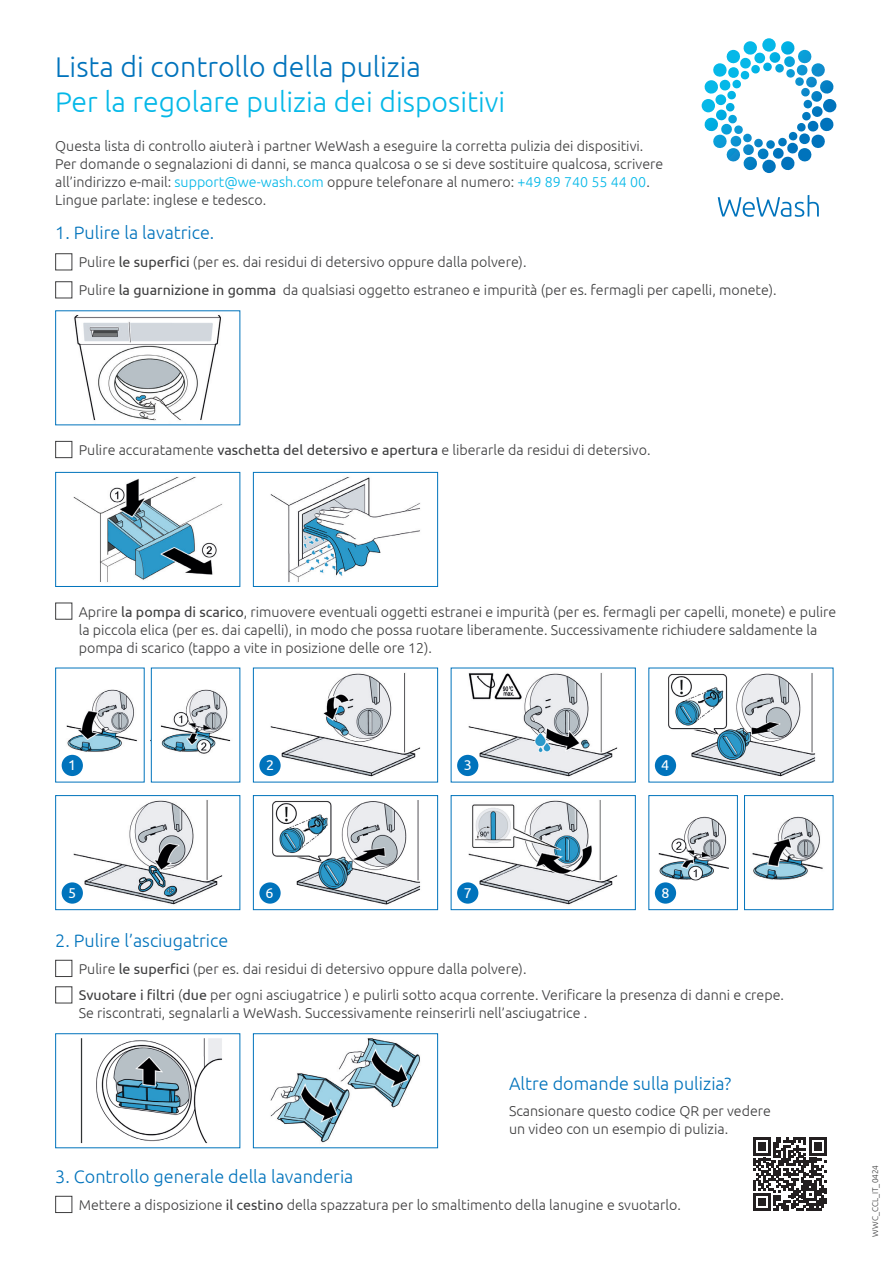
<style>
.page{position:relative;width:893px;height:1263px;background:#fff}
.page>*{position:absolute;margin:0;border:0;box-sizing:border-box;transform-origin:0 0}
.t1{font:300 28.5px "Ubuntu";color:#05b8e8}
.t2{font:300 28.5px "Ubuntu";color:#0073bc}
.t3{font:300 18px "Ubuntu";color:#0073bc}
.t4{font:300 14.25px/18px "Ubuntu";color:#3e3e3f}
.t5{font:14.25px "Ubuntu";color:#fff}
.t6{font:300 8.25px "Ubuntu";color:#3e3e3f}
.s1{color:#05b8e8}
.s2{font-weight:400}
</style>
<div class="page">
<div style="left:55px;top:253px;width:17px;height:17px;border:1px solid #3e3e3f"></div>
<div style="left:55px;top:281px;width:17px;height:17px;border:1px solid #3e3e3f"></div>
<div style="left:55px;top:441px;width:17px;height:17px;border:1px solid #3e3e3f"></div>
<div style="left:55px;top:603px;width:17px;height:17px;border:1px solid #3e3e3f"></div>
<img style="left:74px;top:315px;width:147px;height:106px">
<img style="left:73px;top:477px;width:149px;height:105px">
<div style="left:55px;top:472px;width:185px;height:115px;border:1px solid #0073bc"></div>
<img style="left:270px;top:477px;width:150px;height:105px">
<div style="left:253px;top:472px;width:185px;height:115px;border:1px solid #0073bc"></div>
<img style="left:64px;top:689px;width:73px;height:88px">
<img style="left:160px;top:689px;width:71px;height:65px">
<img style="left:268px;top:672px;width:153px;height:105px">
<div style="left:253px;top:668px;width:185px;height:114px;border:1px solid #0073bc"></div>
<img style="left:466px;top:673px;width:152px;height:104px">
<img style="left:664px;top:673px;width:152px;height:104px">
<img style="left:73px;top:800px;width:150px;height:105px">
<div style="left:55px;top:795px;width:185px;height:115px;border:1px solid #0073bc"></div>
<img style="left:272px;top:800px;width:149px;height:105px">
<div style="left:253px;top:795px;width:185px;height:115px;border:1px solid #0073bc"></div>
<img style="left:468px;top:800px;width:150px;height:105px">
<div style="left:451px;top:795px;width:185px;height:115px;border:1px solid #0073bc"></div>
<img style="left:656px;top:816px;width:73px;height:86px">
<div style="left:648px;top:795px;width:90px;height:115px;border:1px solid #0073bc"></div>
<img style="left:752px;top:816px;width:71px;height:64px">
<div style="left:744px;top:795px;width:89px;height:115px;border:1px solid #0073bc"></div>
<img style="left:80px;top:1038px;width:143px;height:106px">
<div style="left:55px;top:1033px;width:185px;height:115px;border:1px solid #0073bc"></div>
<img style="left:270px;top:1038px;width:150px;height:105px">
<div style="left:253px;top:1033px;width:185px;height:115px;border:1px solid #0073bc"></div>
<svg style="left:718px;top:195px;width:101px;height:22px"></svg>
<svg style="left:712px;top:38px;width:114px;height:52px"></svg>
<div style="left:55px;top:960px;width:17px;height:17px;border:1px solid #3e3e3f"></div>
<div style="left:55px;top:986px;width:17px;height:17px;border:1px solid #3e3e3f"></div>
<div style="left:55px;top:1196px;width:17px;height:17px;border:1px solid #3e3e3f"></div>
<svg style="left:753px;top:1138px;width:73px;height:73px"></svg>
<div style="left:62px;top:755px;width:21px;height:21px;background:#0073bc;border-radius:50%"></div>
<div style="left:62px;top:882px;width:21px;height:22px;background:#0073bc;border-radius:50%"></div>
<div style="left:259px;top:755px;width:22px;height:21px;background:#0073bc;border-radius:50%"></div>
<div style="left:259px;top:882px;width:22px;height:22px;background:#0073bc;border-radius:50%"></div>
<div style="left:457px;top:755px;width:21px;height:21px;background:#0073bc;border-radius:50%"></div>
<div style="left:457px;top:882px;width:21px;height:22px;background:#0073bc;border-radius:50%"></div>
<div style="left:655px;top:755px;width:21px;height:21px;background:#0073bc;border-radius:50%"></div>
<div style="left:655px;top:882px;width:21px;height:22px;background:#0073bc;border-radius:50%"></div>
<h1 class="t2" style="left:55px;top:50px;width:367px">Lista di controllo della pulizia</h1>
<h1 class="t1" style="left:55px;top:84px;width:452px">Per la regolare pulizia dei dispositivi</h1>
<p class="t4" style="left:55px;top:137px;width:609px">Questa lista di controllo aiuterà i partner WeWash a eseguire la corretta pulizia dei dispositivi.<br>Per domande o segnalazioni di danni, se manca qualcosa o se si deve sostituire qualcosa, scrivere all’indirizzo e-mail: <span class="s1">support@we-wash.com</span> oppure telefonare al numero: <span class="s1">+49 89 740 55 44 00</span>.<br>Lingue parlate: inglese e tedesco.</p>
<p class="t3" style="left:55px;top:222px;width:161px">1. Pulire la lavatrice.</p>
<p class="t4" style="left:79px;top:248px;width:699px;line-height:28px">Pulire <span class="s2">le superfici</span> (per es. dai residui di detersivo oppure dalla polvere).<br>Pulire <span class="s2">la guarnizione in gomma</span> da qualsiasi oggetto estraneo e impurità (per es. fermagli per capelli, monete).</p>
<p class="t4" style="left:79px;top:441px;width:573px">Pulire accuratamente <span class="s2">vaschetta del detersivo e apertura</span> e liberarle da residui di detersivo.</p>
<p class="t4" style="left:79px;top:602px;width:759px">Aprire <span class="s2">la pompa di scarico</span>, rimuovere eventuali oggetti estranei e impurità (per es. fermagli per capelli, monete) e pulire la piccola elica (per es. dai capelli), in modo che possa ruotare liberamente. Successivamente richiudere saldamente la pompa di scarico (tappo a vite in posizione delle ore 12).</p>
<p class="t5" style="left:68px;top:757px;width:10px">1</p>
<p class="t5" style="left:266px;top:757px;width:10px">2</p>
<p class="t5" style="left:464px;top:757px;width:10px">3</p>
<p class="t5" style="left:661px;top:757px;width:10px">4</p>
<p class="t5" style="left:68px;top:884px;width:10px">5</p>
<p class="t5" style="left:266px;top:884px;width:10px">6</p>
<p class="t5" style="left:464px;top:884px;width:10px">7</p>
<p class="t5" style="left:661px;top:884px;width:10px">8</p>
<p class="t3" style="left:55px;top:930px;width:175px">2. Pulire l’asciugatrice</p>
<p class="t4" style="left:79px;top:955px;width:707px;line-height:26.5px">Pulire <span class="s2">le superfici</span> (per es. dai residui di detersivo oppure dalla polvere).<br><span class="s2">Svuotare i filtri</span> (<span class="s2">due</span> per ogni asciugatrice ) e pulirli sotto acqua corrente. Verificare la presenza di danni e crepe.</p>
<p class="t4" style="left:79px;top:1004px;width:510px">Se riscontrati, segnalarli a WeWash. Successivamente reinserirli nell’asciugatrice .</p>
<p class="t3" style="left:509px;top:1072px;width:224px">Altre domande sulla pulizia?</p>
<p class="t4" style="left:509px;top:1102px;width:264px">Scansionare questo codice QR per vedere un video con un esempio di pulizia.</p>
<p class="t3" style="left:55px;top:1166px;width:300px">3. Controllo generale della lavanderia</p>
<p class="t4" style="left:79px;top:1195px;width:604px">Mettere a disposizione <span class="s2">il cestino</span> della spazzatura per lo smaltimento della lanugine e svuotarlo.</p>
<p class="t6" style="left:870px;top:1236px;width:73px;rotate:-90deg">WWC_CCL_IT_0424</p>
</div>
